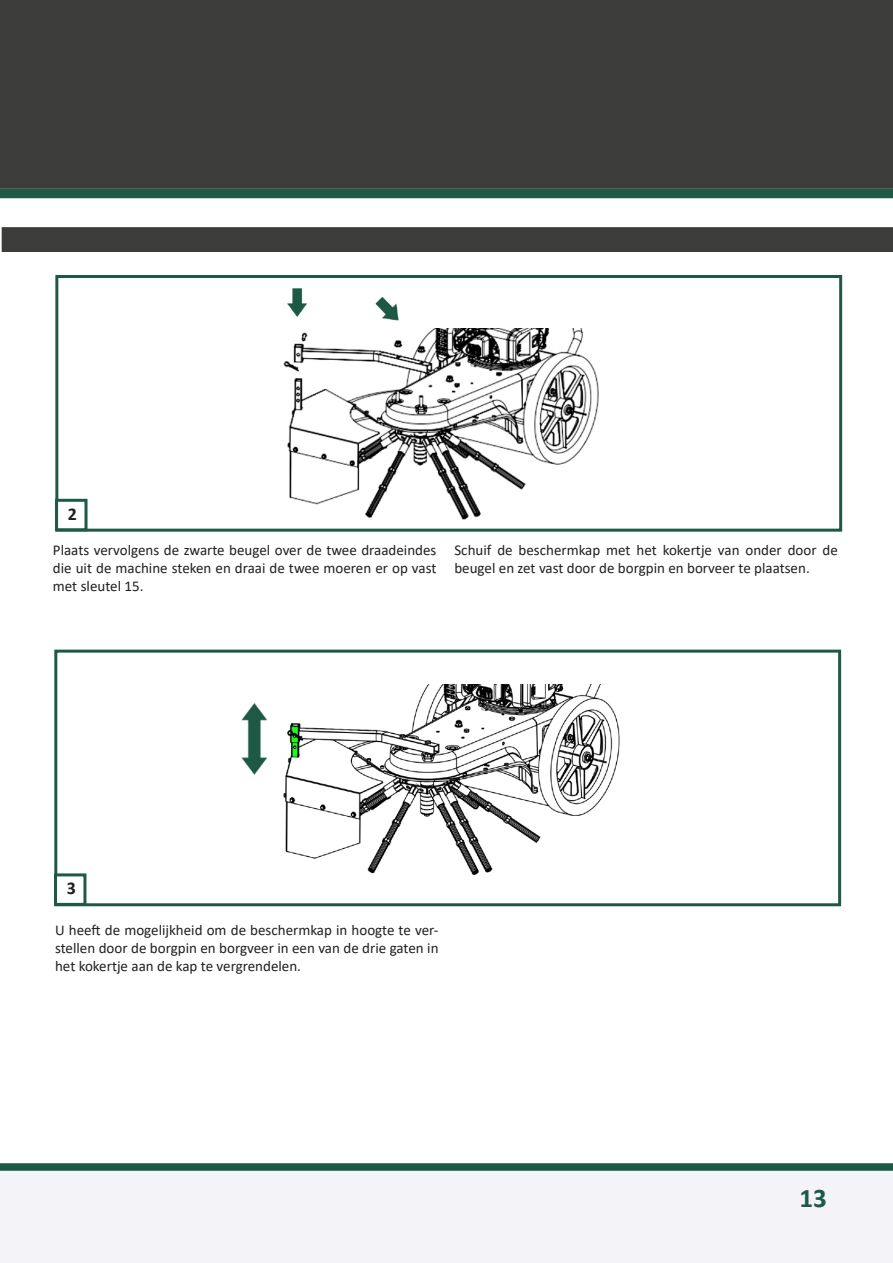
<style>
.page{position:relative;width:893px;height:1263px;background:#fff}
.page>*{position:absolute;margin:0;border:0;box-sizing:border-box;transform-origin:0 0}
.t1{font:700 27px "Calibri";color:#1e5945}
.t2{font:700 18px "Calibri";color:#231f20}
.t3{font:15px/18px "Calibri";color:#231f20;text-align:justify}
</style>
<div class="page">
<img style="left:283px;top:329px;width:316px;height:191px">
<svg style="left:0;top:1163px;width:893px;height:100px"></svg>
<div style="left:0;top:0;width:893px;height:189px;background:#3c3c3b"></div>
<div style="left:0;top:189px;width:893px;height:9px;background:#1e5945"></div>
<div style="left:2px;top:227px;width:891px;height:25px;background:#3c3c3b"></div>
<div style="left:55px;top:275px;width:787px;height:257px;border:3px solid #1e5945"></div>
<div style="left:55px;top:499px;width:33px;height:32px;background:#fff;border:3px solid #1e5945"></div>
<div style="left:54px;top:650px;width:787px;height:256px;border:3px solid #1e5945"></div>
<div style="left:54px;top:873px;width:32px;height:33px;background:#fff;border:3px solid #1e5945"></div>
<img style="left:283px;top:288px;width:125px;height:44px">
<img style="left:283px;top:685px;width:337px;height:191px">
<img style="left:241px;top:703px;width:27px;height:72px">
<p class="t2" style="left:68px;top:501px;width:11px">2</p>
<p class="t3" style="left:53px;top:541px;width:385px">Plaats vervolgens de zwarte beugel over de twee draadeindes die uit de machine steken en draai de twee moeren er op vast met sleutel 15.</p>
<p class="t3" style="left:454px;top:541px;width:385px">Schuif de beschermkap met het kokertje van onder door de beugel en zet vast door de borgpin en borveer te plaatsen.</p>
<p class="t2" style="left:67px;top:876px;width:11px">3</p>
<p class="t3" style="left:55px;top:920px;width:385px">U heeft de mogelijkheid om de beschermkap in hoogte te ver&shy;stellen door de borgpin en borgveer in een van de drie gaten in het kokertje aan de kap te vergrendelen.</p>
<p class="t1" style="left:799px;top:1179px;width:29px">13</p>
</div>
